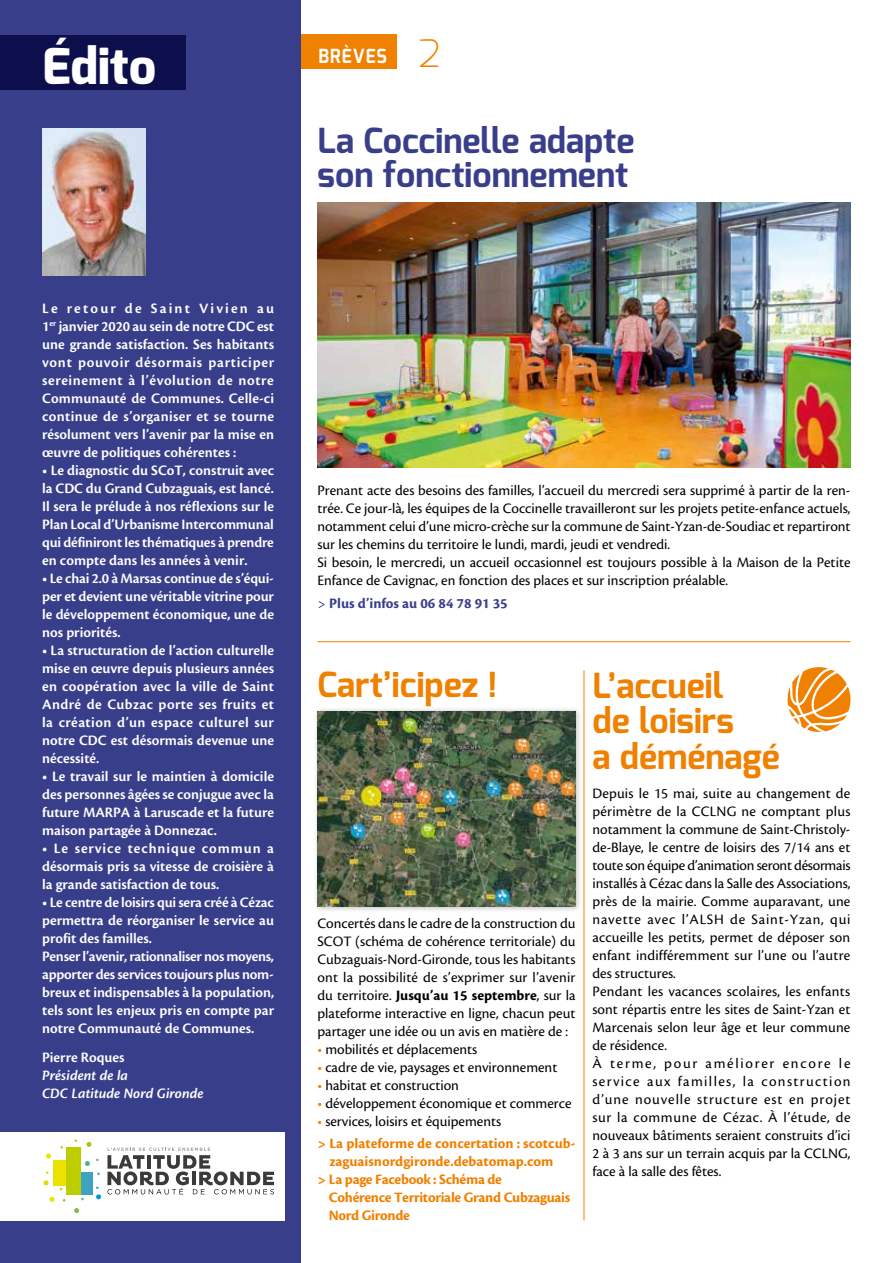
<style>
.page{position:relative;width:893px;height:1263px;background:#fff}
.page>*{position:absolute;margin:0;border:0;box-sizing:border-box;transform-origin:0 0}
.t1{font:800 49.5px "Exo";color:#fff}
.t2{font:700 34.5px/35.2px "Exo";color:#f08000}
.t3{font:700 34.5px/34.5px "Exo";color:#393e8b}
.t4{font:700 19.5px "Exo";letter-spacing:.055em;color:#fff;scale:.9 1}
.t5{font:15px/18px "Cronos Pro";color:#000}
.t6{font:600 15px/18px "Cronos Pro";color:#fff;text-align:justify}
.t7{font:700 15px/22.2px "Cronos Pro";color:#f08000}
.t8{font:700 15px/18px "Cronos Pro";letter-spacing:-.02em;color:#f08000}
.t9{font:italic 600 15px/18px "Cronos Pro";color:#fff}
.t10{font:700 15px "Cronos Pro";color:#393e8b}
.s1{font-weight:200;font-size:37.5px;color:#f08000}
.s2{font-weight:400}
.s3{font-weight:700}
.s4{color:#f08000}
.s5{font-weight:400;color:#000}
</style>
<div class="page">
<div style="left:171px;top:35px;width:226px;height:34px;background:#f08000"></div>
<div style="left:0;top:0;width:300px;height:1263px;background:#393e8b"></div>
<div style="left:0;top:35px;width:185px;height:55px;background:#0c0f4b"></div>
<img style="left:43px;top:129px;width:103px;height:146px">
<div style="left:0;top:1132px;width:284px;height:88px;background:#fff"></div>
<div style="left:66px;top:1147px;width:15px;height:47px;background:#bccd00"></div>
<div style="left:53px;top:1160px;width:13px;height:25px;background:#ece200"></div>
<div style="left:81px;top:1171px;width:12px;height:23px;background:#3da3c0"></div>
<svg style="left:46px;top:1153px;width:5px;height:5px"></svg>
<svg style="left:85px;top:1161px;width:5px;height:5px"></svg>
<svg style="left:86px;top:1142px;width:5px;height:5px"></svg>
<svg style="left:44px;top:1180px;width:5px;height:5px"></svg>
<svg style="left:49px;top:1197px;width:5px;height:5px"></svg>
<svg style="left:74px;top:1208px;width:5px;height:5px"></svg>
<svg style="left:96px;top:1186px;width:5px;height:13px"></svg>
<svg style="left:107px;top:1147px;width:167px;height:47px"></svg>
<hr style="left:317px;top:641px;width:533px;height:1px;background:#f08000">
<hr style="left:584px;top:670px;width:1px;height:550px;background:#f08000">
<div style="left:313px;top:706px;width:269px;height:207px;background:#000;opacity:.25"></div>
<img style="left:317px;top:711px;width:258px;height:196px">
<img style="left:317px;top:202px;width:533px;height:266px">
<svg style="left:787px;top:667px;width:63px;height:65px"></svg>
<h1 class="t1" style="left:43px;top:35px;width:115px">Édito</h1>
<h3 class="t4" style="left:319px;top:44px;width:137px">BRÈVES <span class="s1">2</span></h3>
<h2 class="t3" style="left:317px;top:123px;width:318px">La Coccinelle adapte son fonctionnement</h2>
<p class="t6" style="left:42px;top:299px;width:234px">Le retour de Saint Vivien au 1<sup>er</sup> janvier 2020 au sein de notre CDC est une grande satisfaction. Ses habitants vont pouvoir désormais participer sereinement à l’évolution de notre Communauté de Communes. Celle-ci continue de s’organiser et se tourne résolument vers l’avenir par la mise en œuvre de politiques cohérentes :</p>
<p class="t6" style="left:42px;top:461px;width:233px">• Le diagnostic du SCoT, construit avec la CDC du Grand Cubzaguais, est lancé.<br>Il sera le prélude à nos réflexions sur le Plan Local d’Urbanisme Intercommunal qui définiront les thématiques à prendre en compte dans les années à venir.</p>
<p class="t6" style="left:42px;top:569px;width:233px">• Le chai 2.0 à Marsas continue de s’équi&shy;per et devient une véritable vitrine pour le développement économique, une de nos priorités.</p>
<p class="t6" style="left:42px;top:641px;width:234px">• La structuration de l’action culturelle mise en œuvre depuis plusieurs années en coopération avec la ville de Saint André de Cubzac porte ses fruits et la création d’un espace culturel sur notre CDC est désormais devenue une nécessité.</p>
<p class="t6" style="left:42px;top:767px;width:233px">• Le travail sur le maintien à domicile des personnes âgées se conjugue avec la future MARPA à Laruscade et la future maison partagée à Donnezac.</p>
<p class="t6" style="left:42px;top:839px;width:233px">• Le service technique commun a désormais pris sa vitesse de croisière à la grande satisfaction de tous.</p>
<p class="t6" style="left:42px;top:893px;width:233px;text-align:left">• Le centre de loisirs qui sera créé à Cézac permettra de réorganiser le service au profit des familles.<br>Penser l’avenir, rationnaliser nos moyens, apporter des services toujours plus nom&shy;breux et indispensables à la population, tels sont les enjeux pris en compte par notre Communauté de Communes.</p>
<p class="t6" style="left:42px;top:1049px;width:84px">Pierre Roques</p>
<p class="t9" style="left:42px;top:1067px;width:163px">Président de la<br>CDC Latitude Nord Gironde</p>
<p class="t5" style="left:317px;top:482px;width:534px">Prenant acte des besoins des familles, l’accueil du mercredi sera supprimé à partir de la ren&shy;trée. Ce jour-là, les équipes de la Coccinelle travailleront sur les projets petite-enfance actuels, notamment celui d’une micro-crèche sur la commune de Saint-Yzan-de-Soudiac et repartiront sur les chemins du territoire le lundi, mardi, jeudi et vendredi.<br>Si besoin, le mercredi, un accueil occasionnel est toujours possible à la Maison de la Petite Enfance de Cavignac, en fonction des places et sur inscription préalable.</p>
<p class="t10" style="left:317px;top:594px;width:192px"><span class="s2">&gt;</span> Plus d’infos au 06 84 78 91 35</p>
<h2 class="t2" style="left:317px;top:667px;width:181px">Cart’icipez !</h2>
<p class="t5" style="left:317px;top:914px;width:260px;text-align:justify">Concertés dans le cadre de la construction du SCOT (schéma de cohérence territoriale) du Cubzaguais-Nord-Gironde, tous les habitants ont la possibilité de s’exprimer sur l’avenir du territoire. <span class="s3">Jusqu’au 15 septembre</span>, sur la plateforme interactive en ligne, chacun peut partager une idée ou un avis en matière de :</p>
<p class="t5" style="left:317px;top:1040px;width:161px"><span class="s4">•</span> mobilités et déplacements</p>
<p class="t5" style="left:317px;top:1058px;width:241px"><span class="s4">•</span> cadre de vie, paysages et environnement</p>
<p class="t5" style="left:317px;top:1076px;width:143px"><span class="s4">•</span> habitat et construction</p>
<p class="t5" style="left:317px;top:1094px;width:255px"><span class="s4">•</span> développement économique et commerce</p>
<p class="t7" style="left:317px;top:1111px;width:259px"><span class="s2">•</span> <span class="s5">services, loisirs et équipements<br></span>&gt; La plateforme de concertation : scotcub-</p>
<p class="t7" style="left:317px;top:1153px;width:238px;line-height:18px;text-indent:12px">zaguaisnordgironde.debatomap.com &gt; La page Facebook : Schéma de</p>
<p class="t8" style="left:329px;top:1189px;width:243px">Cohérence Territoriale Grand Cubzaguais<br>Nord Gironde</p>
<h2 class="t2" style="left:592px;top:668px;width:189px">L’accueil<br>de loisirs<br>a déménagé</h2>
<p class="t5" style="left:592px;top:784px;width:260px">Depuis le 15 mai, suite au changement de périmètre de la CCLNG ne comptant plus notamment la commune de Saint-Christoly&shy;de-Blaye, le centre de loisirs des 7/14 ans et toute son équipe d’animation seront désormais installés à Cézac dans la Salle des Associations, près de la mairie. Comme auparavant, une navette avec l’ALSH de Saint-Yzan, qui accueille les petits, permet de déposer son enfant indifféremment sur l’une ou l’autre des structures.<br>Pendant les vacances scolaires, les enfants sont répartis entre les sites de Saint-Yzan et Marcenais selon leur âge et leur commune de résidence.<br>À terme, pour améliorer encore le service aux familles, la construction d’une nouvelle structure est en projet sur la commune de Cézac. À l’étude, de nouveaux bâtiments seraient construits d’ici 2 à 3 ans sur un terrain acquis par la CCLNG, face à la salle des fêtes.</p>
</div>
